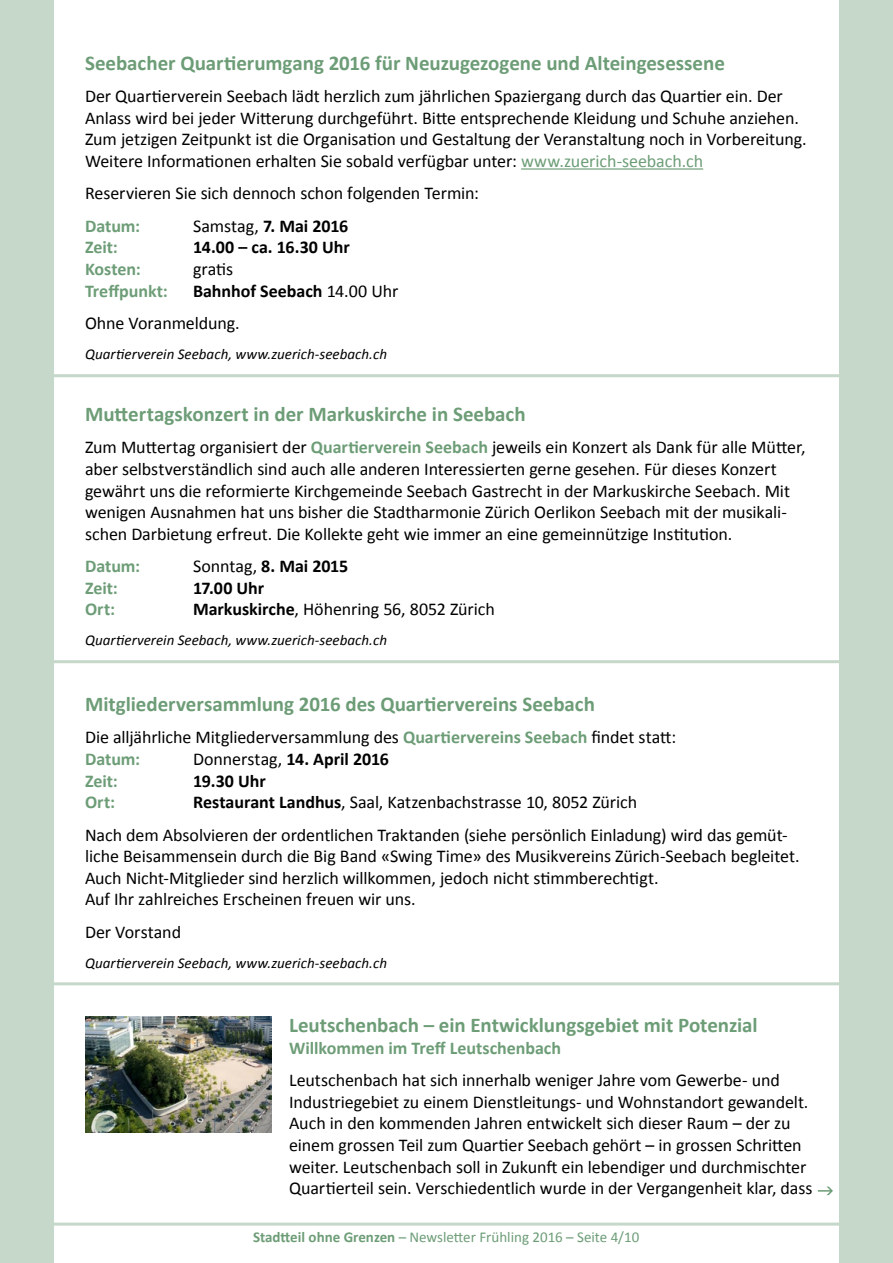
<style>
.page{position:relative;width:893px;height:1263px;background:#c5d8c9}
.page>*{position:absolute;margin:0;border:0;box-sizing:border-box;transform-origin:0 0}
.t1{font:700 21px "Calibri";letter-spacing:-.005em;color:#6d9d77}
.t2{font:18px/21.6px "Calibri";letter-spacing:-.005em;color:#000}
.t3{font:700 18px "Calibri";letter-spacing:-.005em;color:#000}
.t4{font:700 18px "Calibri";color:#6d9d77}
.t5{font:italic 15px "Calibri";letter-spacing:.005em;color:#000}
.t6{font:15px "Calibri";color:#6d9d77}
.s1{color:#6d9d77}
.s2{font-weight:400}
.s3{font-weight:700}
.s4{font-weight:700;color:#6d9d77}
</style>
<div class="page">
<div style="left:54px;top:0;width:785px;height:1263px;background:#fff"></div>
<hr style="left:0;top:1222px;width:893px;height:3px;background:#c5d8c9">
<hr style="left:0;top:374px;width:893px;height:3px;background:#c5d8c9">
<hr style="left:0;top:660px;width:893px;height:3px;background:#c5d8c9">
<hr style="left:0;top:982px;width:893px;height:3px;background:#c5d8c9">
<hr style="left:521px;top:168px;width:182px;height:2px;background:#6d9d77">
<svg style="left:818px;top:1186px;width:15px;height:9px"></svg>
<img style="left:85px;top:1016px;width:187px;height:116px">
<p class="t1" style="left:85px;top:49px;width:641px">Seebacher Quartierumgang 2016 für Neuzugezogene und Alteingesessene</p>
<p class="t2" style="left:85px;top:85px;width:723px">Der Quartierverein Seebach lädt herzlich zum jährlichen Spaziergang durch das Quartier ein. Der Anlass wird bei jeder Witterung durchgeführt. Bitte entsprechende Kleidung und Schuhe anziehen.<br>Zum jetzigen Zeitpunkt ist die Organisation und Gestaltung der Veranstaltung noch in Vorbereitung.<br>Weitere Informationen erhalten Sie sobald verfügbar unter: <span class="s1">www.zuerich-seebach.ch</span></p>
<p class="t2" style="left:85px;top:183px;width:395px">Reservieren Sie sich dennoch schon folgenden Termin:</p>
<p class="t4" style="left:85px;top:214px;width:57px">Datum:</p>
<p class="t3" style="left:193px;top:214px;width:157px"><span class="s2">Samstag,</span> 7. Mai 2016</p>
<p class="t4" style="left:85px;top:236px;width:34px">Zeit:</p>
<p class="t3" style="left:193px;top:236px;width:158px">14.00 – ca. 16.30 Uhr</p>
<p class="t4" style="left:85px;top:257px;width:57px">Kosten:</p>
<p class="t2" style="left:193px;top:258px;width:42px">gratis</p>
<p class="t4" style="left:85px;top:279px;width:84px">Treffpunkt:</p>
<p class="t2" style="left:85px;top:274px;width:315px;line-height:32.4px;text-indent:108px"><span class="s3">Bahnhof Seebach</span> 14.00 Uhr<br>Ohne Voranmeldung.</p>
<p class="t5" style="left:85px;top:344px;width:303px">Quartierverein Seebach, www.zuerich-seebach.ch</p>
<p class="t1" style="left:85px;top:401px;width:442px">Muttertagskonzert in der Markuskirche in Seebach</p>
<p class="t2" style="left:85px;top:437px;width:722px">Zum Muttertag organisiert der <span class="s4">Quartierverein Seebach</span> jeweils ein Konzert als Dank für alle Mütter, aber selbstverständlich sind auch alle anderen Interessierten gerne gesehen. Für dieses Konzert gewährt uns die reformierte Kirchgemeinde Seebach Gastrecht in der Markuskirche Seebach. Mit wenigen Ausnahmen hat uns bisher die Stadtharmonie Zürich Oerlikon Seebach mit der musikali&shy;schen Darbietung erfreut. Die Kollekte geht wie immer an eine gemeinnützige Institution.</p>
<p class="t4" style="left:85px;top:555px;width:57px">Datum:</p>
<p class="t3" style="left:193px;top:555px;width:157px"><span class="s2">Sonntag,</span> 8. Mai 2015</p>
<p class="t4" style="left:85px;top:576px;width:34px">Zeit:</p>
<p class="t3" style="left:193px;top:576px;width:73px">17.00 Uhr</p>
<p class="t4" style="left:85px;top:598px;width:32px">Ort:</p>
<p class="t2" style="left:193px;top:599px;width:303px"><span class="s3">Markuskirche</span>, Höhenring 56, 8052 Zürich</p>
<p class="t5" style="left:85px;top:630px;width:303px">Quartierverein Seebach, www.zuerich-seebach.ch</p>
<p class="t1" style="left:85px;top:691px;width:512px">Mitgliederversammlung 2016 des Quartiervereins Seebach</p>
<p class="t2" style="left:85px;top:727px;width:593px">Die alljährliche Mitgliederversammlung des <span class="s4">Quartiervereins Seebach</span> findet statt:<br><span class="s4">Datum:</span></p>
<p class="t3" style="left:193px;top:747px;width:197px"><span class="s2">Donnerstag,</span> 14. April 2016</p>
<p class="t4" style="left:85px;top:769px;width:34px">Zeit:</p>
<p class="t3" style="left:193px;top:769px;width:74px">19.30 Uhr</p>
<p class="t4" style="left:85px;top:791px;width:32px">Ort:</p>
<p class="t2" style="left:85px;top:786px;width:704px;line-height:32.4px;text-indent:108px"><span class="s3">Restaurant Landhus</span>, Saal, Katzenbachstrasse 10, 8052 Zürich<br>Nach dem Absolvieren der ordentlichen Traktanden (siehe persönlich Einladung) wird das gemüt-</p>
<p class="t2" style="left:85px;top:845px;width:716px">liche Beisammensein durch die Big Band «Swing Time» des Musikvereins Zürich-Seebach begleitet.<br>Auch Nicht-Mitglieder sind herzlich willkommen, jedoch nicht stimmberechtigt.<br>Auf Ihr zahlreiches Erscheinen freuen wir uns.</p>
<p class="t2" style="left:85px;top:921px;width:98px">Der Vorstand</p>
<p class="t5" style="left:85px;top:953px;width:303px">Quartierverein Seebach, www.zuerich-seebach.ch</p>
<p class="t1" style="left:289px;top:1012px;width:470px">Leutschenbach – ein Entwicklungsgebiet mit Potenzial</p>
<p class="t4" style="left:289px;top:1036px;width:274px">Willkommen im Treff Leutschenbach</p>
<p class="t2" style="left:289px;top:1069px;width:525px">Leutschenbach hat sich innerhalb weniger Jahre vom Gewerbe- und Industriegebiet zu einem Dienstleitungs- und Wohnstandort gewandelt.<br>Auch in den kommenden Jahren entwickelt sich dieser Raum – der zu einem grossen Teil zum Quartier Seebach gehört – in grossen Schritten weiter. Leutschenbach soll in Zukunft ein lebendiger und durchmischter Quartierteil sein. Verschiedentlich wurde in der Vergangenheit klar, dass</p>
<p class="t6" style="left:253px;top:1227px;width:388px"><span class="s3">Stadtteil ohne Grenzen</span> – Newsletter Frühling 2016 – Seite 4/10</p>
</div>
